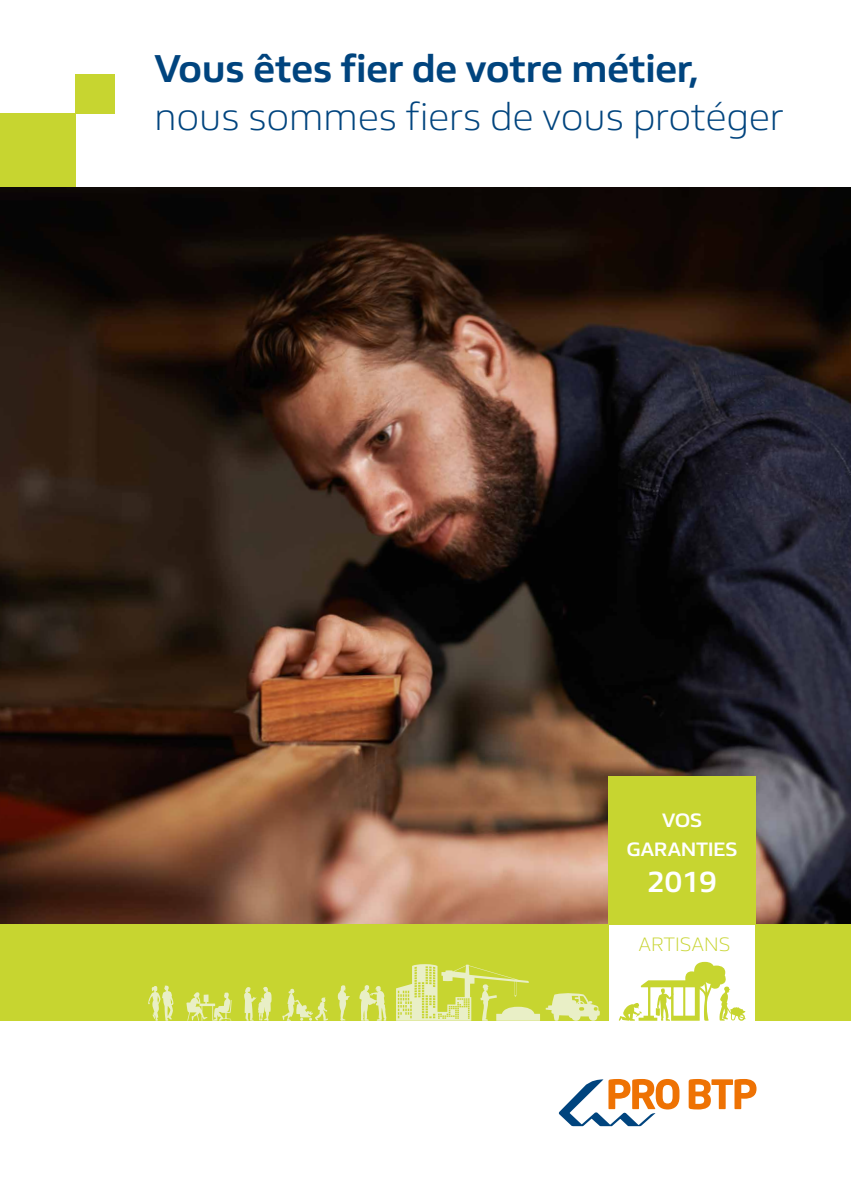
<style>
.page{position:relative;width:851px;height:1191px;background:#fff}
.page>*{position:absolute;margin:0;border:0;box-sizing:border-box;transform-origin:0 0}
.t1{font:300 40px "FS Hackney";color:#00447e}
.t2{font:700 40px "FS Hackney";color:#00447e}
.t3{font:700 30px "FS Hackney";color:#fff}
.t4{font:700 20px/28.8px "FS Hackney";color:#fff;text-align:center}
.t5{font:300 20px "FS Hackney";color:#c7d42f}
</style>
<div class="page">
<img style="left:0;top:187px;width:850px;height:737px">
<div style="left:755px;top:924px;width:95px;height:96px;background:#c7d530"></div>
<div style="left:0;top:924px;width:608px;height:96px;background:#c7d530"></div>
<div style="left:608px;top:776px;width:147px;height:148px;background:#c7d530"></div>
<div style="left:0;top:113px;width:75px;height:74px;background:#c7d530"></div>
<div style="left:75px;top:74px;width:40px;height:39px;background:#c7d530"></div>
<svg style="left:688px;top:1079px;width:68px;height:30px"></svg>
<svg style="left:558px;top:1079px;width:121px;height:47px"></svg>
<svg style="left:359px;top:985px;width:27px;height:35px"></svg>
<svg style="left:186px;top:992px;width:45px;height:29px"></svg>
<svg style="left:282px;top:988px;width:46px;height:32px"></svg>
<svg style="left:244px;top:986px;width:28px;height:34px"></svg>
<svg style="left:148px;top:985px;width:25px;height:35px"></svg>
<svg style="left:618px;top:962px;width:127px;height:59px"></svg>
<svg style="left:396px;top:964px;width:203px;height:56px"></svg>
<svg style="left:338px;top:985px;width:12px;height:35px"></svg>
<p class="t2" style="left:154px;top:42px;width:545px">Vous êtes fier de votre métier,</p>
<p class="t1" style="left:154px;top:90px;width:630px">nous sommes fiers de vous protéger</p>
<p class="t4" style="left:626px;top:805px;width:112px">VOS<br>GARANTIES</p>
<p class="t3" style="left:647px;top:862px;width:71px">2019</p>
<p class="t5" style="left:638px;top:930px;width:94px">ARTISANS</p>
</div>
